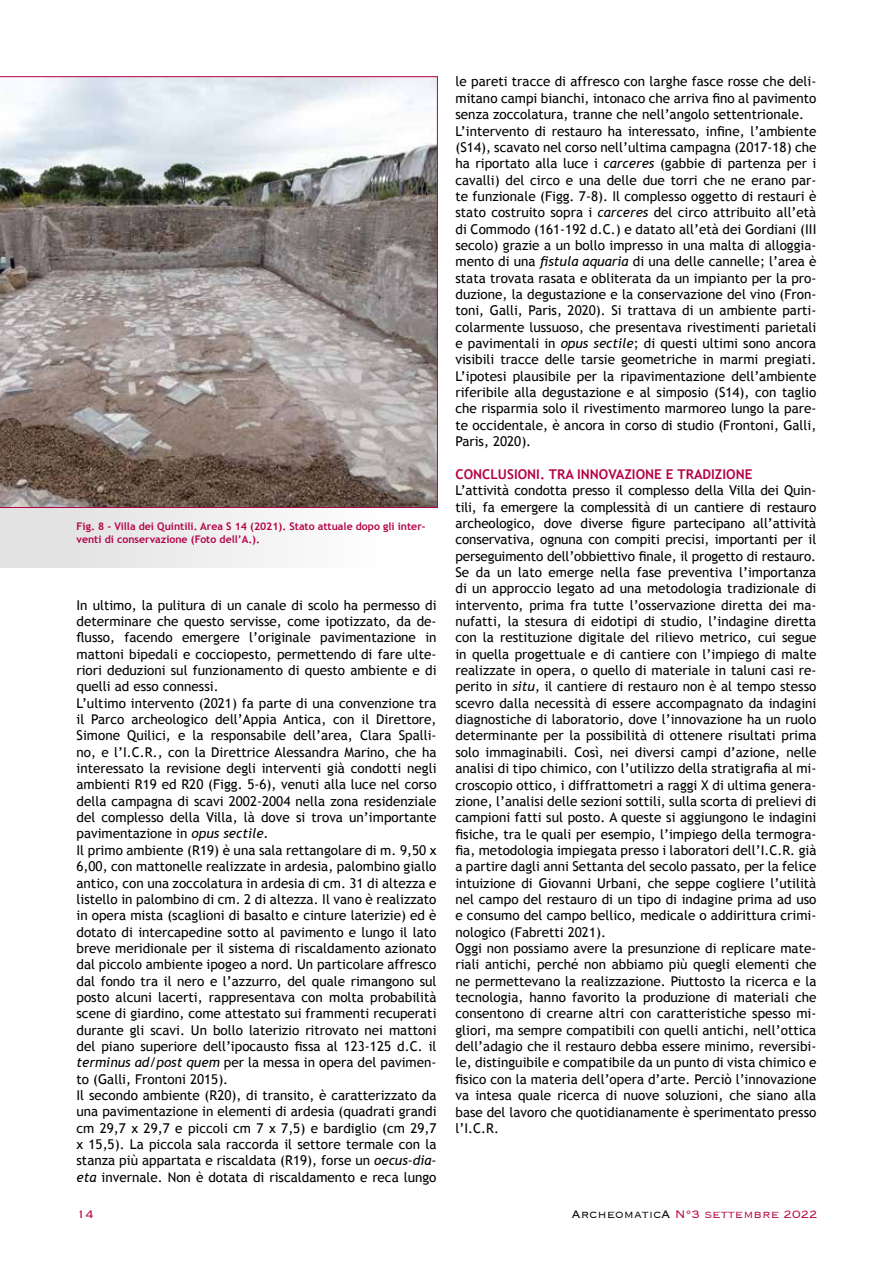
<style>
.page{position:relative;width:893px;height:1263px;background:#fff}
.page>*{position:absolute;margin:0;border:0;box-sizing:border-box;transform-origin:0 0}
.t1{font:300 14.1px "Copperplate";color:#b40247}
.t2{font:13.5px/16.4px "Trebuchet MS";color:#000}
.t3{font:700 13.5px "Trebuchet MS";color:#b40247}
.t4{font:700 10.5px/12.6px "Trebuchet MS";color:#b40247}
.s1{font-style:italic}
.s2{color:#000}
</style>
<div class="page">
<div style="left:0;top:148px;width:447px;height:420px;background:linear-gradient(to right,#dfdfdf,#fff)"></div>
<svg style="left:0;top:77px;width:438px;height:431px;background:#9f9896"></svg>
<p class="t4" style="left:77px;top:520px;width:351px">Fig. 8 - Villa dei Quintili. Area S 14 (2021). Stato attuale dopo gli inter&shy;venti di conservazione (Foto dell’A.).</p>
<p class="t2" style="left:77px;top:597px;width:362px">In ultimo, la pulitura di un canale di scolo ha permesso di determinare che questo servisse, come ipotizzato, da de&shy;flusso, facendo emergere l’originale pavimentazione in mattoni bipedali e cocciopesto, permettendo di fare ulte&shy;riori deduzioni sul funzionamento di questo ambiente e di quelli ad esso connessi.<br>L’ultimo intervento (2021) fa parte di una convenzione tra il Parco archeologico dell’Appia Antica, con il Direttore, Simone Quilici, e la responsabile dell’area, Clara Spalli&shy;no, e l’I.C.R., con la Direttrice Alessandra Marino, che ha interessato la revisione degli interventi già condotti negli ambienti R19 ed R20 (Figg. 5-6), venuti alla luce nel corso della campagna di scavi 2002-2004 nella zona residenziale del complesso della Villa, là dove si trova un’importante pavimentazione in <span class="s1">opus sectile.<br></span>Il primo ambiente (R19) è una sala rettangolare di m. 9,50 x 6,00, con mattonelle realizzate in ardesia, palombino giallo antico, con una zoccolatura in ardesia di cm. 31 di altezza e listello in palombino di cm. 2 di altezza. Il vano è realizzato in opera mista (scaglioni di basalto e cinture laterizie) ed è dotato di intercapedine sotto al pavimento e lungo il lato breve meridionale per il sistema di riscaldamento azionato dal piccolo ambiente ipogeo a nord. Un particolare affresco dal fondo tra il nero e l’azzurro, del quale rimangono sul posto alcuni lacerti, rappresentava con molta probabilità scene di giardino, come attestato sui frammenti recuperati durante gli scavi. Un bollo laterizio ritrovato nei mattoni del piano superiore dell’ipocausto fissa al 123-125 d.C. il <span class="s1">terminus ad/post quem</span> per la messa in opera del pavimen&shy;to (Galli, Frontoni 2015).<br>Il secondo ambiente (R20), di transito, è caratterizzato da una pavimentazione in elementi di ardesia (quadrati grandi cm 29,7 x 29,7 e piccoli cm 7 x 7,5) e bardiglio (cm 29,7 x 15,5). La piccola sala raccorda il settore termale con la stanza più appartata e riscaldata (R19), forse un <span class="s1">oecus-dia&shy;eta</span> invernale. Non è dotata di riscaldamento e reca lungo</p>
<p class="t2" style="left:455px;top:74px;width:362px">le pareti tracce di affresco con larghe fasce rosse che deli&shy;mitano campi bianchi, intonaco che arriva fino al pavimento senza zoccolatura, tranne che nell’angolo settentrionale.<br>L’intervento di restauro ha interessato, infine, l’ambiente (S14), scavato nel corso nell’ultima campagna (2017-18) che ha riportato alla luce i <span class="s1">carceres</span> (gabbie di partenza per i cavalli) del circo e una delle due torri che ne erano par&shy;te funzionale (Figg. 7-8). Il complesso oggetto di restauri è stato costruito sopra i <span class="s1">carceres</span> del circo attribuito all’età di Commodo (161-192 d.C.) e datato all’età dei Gordiani (III secolo) grazie a un bollo impresso in una malta di alloggia&shy;mento di una <span class="s1">fistula aquaria</span> di una delle cannelle; l’area è stata trovata rasata e obliterata da un impianto per la pro&shy;duzione, la degustazione e la conservazione del vino (Fron&shy;toni, Galli, Paris, 2020). Si trattava di un ambiente parti&shy;colarmente lussuoso, che presentava rivestimenti parietali e pavimentali in <span class="s1">opus sectile</span>; di questi ultimi sono ancora visibili tracce delle tarsie geometriche in marmi pregiati.<br>L’ipotesi plausibile per la ripavimentazione dell’ambiente riferibile alla degustazione e al simposio (S14), con taglio che risparmia solo il rivestimento marmoreo lungo la pare&shy;te occidentale, è ancora in corso di studio (Frontoni, Galli, Paris, 2020).</p>
<p class="t3" style="left:455px;top:466px;width:298px">CONCLUSIONI. TRA INNOVAZIONE E TRADIZIONE</p>
<p class="t2" style="left:455px;top:482px;width:362px">L’attività condotta presso il complesso della Villa dei Quin&shy;tili, fa emergere la complessità di un cantiere di restauro archeologico, dove diverse figure partecipano all’attività conservativa, ognuna con compiti precisi, importanti per il perseguimento dell’obbiettivo finale, il progetto di restauro.<br>Se da un lato emerge nella fase preventiva l’importanza di un approccio legato ad una metodologia tradizionale di intervento, prima fra tutte l’osservazione diretta dei ma&shy;nufatti, la stesura di eidotipi di studio, l’indagine diretta con la restituzione digitale del rilievo metrico, cui segue in quella progettuale e di cantiere con l’impiego di malte realizzate in opera, o quello di materiale in taluni casi re&shy;perito in <span class="s1">situ</span>, il cantiere di restauro non è al tempo stesso scevro dalla necessità di essere accompagnato da indagini diagnostiche di laboratorio, dove l’innovazione ha un ruolo determinante per la possibilità di ottenere risultati prima solo immaginabili. Così, nei diversi campi d’azione, nelle analisi di tipo chimico, con l’utilizzo della stratigrafia al mi&shy;croscopio ottico, i diffrattometri a raggi X di ultima genera&shy;zione, l’analisi delle sezioni sottili, sulla scorta di prelievi di campioni fatti sul posto. A queste si aggiungono le indagini fisiche, tra le quali per esempio, l’impiego della termogra&shy;fia, metodologia impiegata presso i laboratori dell’I.C.R. già a partire dagli anni Settanta del secolo passato, per la felice intuizione di Giovanni Urbani, che seppe cogliere l’utilità nel campo del restauro di un tipo di indagine prima ad uso e consumo del campo bellico, medicale o addirittura crimi&shy;nologico (Fabretti 2021).<br>Oggi non possiamo avere la presunzione di replicare mate&shy;riali antichi, perché non abbiamo più quegli elementi che ne permettevano la realizzazione. Piuttosto la ricerca e la tecnologia, hanno favorito la produzione di materiali che consentono di crearne altri con caratteristiche spesso mi&shy;gliori, ma sempre compatibili con quelli antichi, nell’ottica dell’adagio che il restauro debba essere minimo, reversibi&shy;le, distinguibile e compatibile da un punto di vista chimico e fisico con la materia dell’opera d’arte. Perciò l’innovazione va intesa quale ricerca di nuove soluzioni, che siano alla base del lavoro che quotidianamente è sperimentato presso l’I.C.R.</p>
<p class="t1" style="left:77px;top:1205px;width:19px">14</p>
<p class="t1" style="left:572px;top:1205px;width:248px"><span class="s2">ArcheomaticA</span> N°3 settembre 2022</p>
</div>
